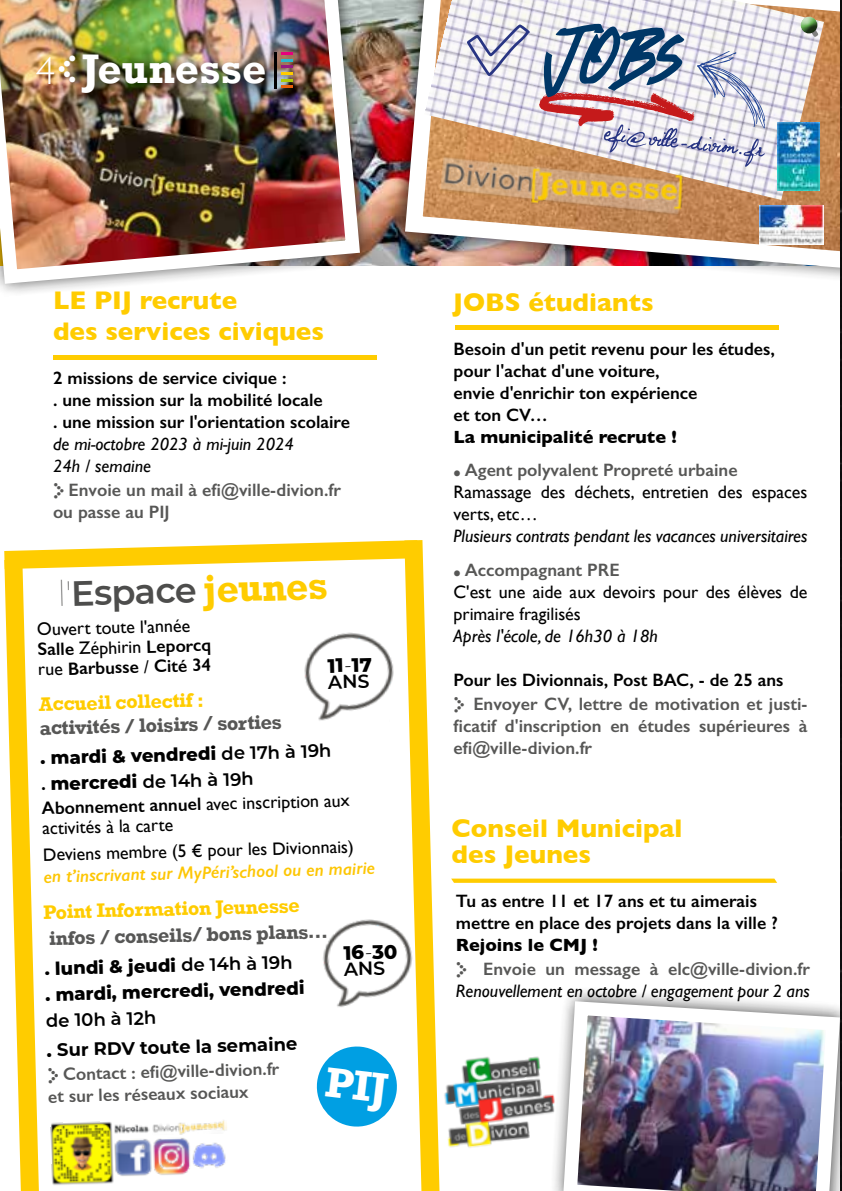
<style>
.page{position:relative;width:842px;height:1191px;background:#fff}
.page>*{position:absolute;margin:0;border:0;box-sizing:border-box;transform-origin:0 0}
.t1{font:700 42.4px "Rockwell";color:#fff}
.t2{font:300 39.2px "Gill Sans";color:#fff}
.t3{font:600 35.2px "Montserrat";color:#4d4d4c}
.t4{font:700 26px/26px "Gill Sans";color:#fc0}
.t5{font:700 20px "Rockwell";color:#575756}
.t6{font:700 20px "Rockwell";color:#fc0}
.t7{font:800 19.6px "Montserrat";color:#000}
.t8{font:600 18px/24px "Gill Sans";color:#575756}
.t9{font:600 18px/22px "Gill Sans";color:#000}
.t10{font:18px/22px "Gill Sans";color:#000}
.t11{font:italic 18px/33.4px "Gill Sans";color:#000}
.t12{font:800 18px/26.4px "Montserrat";color:#000}
.t13{font:italic 600 18px "Gill Sans";color:#fdc604}
.t14{font:700 18px/30.4px "Montserrat";color:#000}
.s1{font-family:"Simple Direction Arrows";font-weight:400;font-size:26px}
.s2{font-weight:100}
.s3{font-family:"Rockwell";font-weight:700;font-size:39.4px;color:#fc0}
.s4{font-weight:600}
.s5{font-weight:300}
.s6{font-weight:800}
.s7{font-weight:700;color:#000}
.s8{font-weight:800;font-style:normal;color:#575756}
.s9{font-weight:600;font-style:normal;color:#575756}
.s10{color:#000}
</style>
<div class="page">
<img style="left:6px;top:0;width:372px;height:293px">
<img style="left:0;top:0;width:367px;height:291px">
<div style="left:76px;top:47px;width:203px;height:61px;background:#000;opacity:.75"></div>
<hr style="left:274px;top:52px;width:3px;height:36px;background:#000">
<svg style="left:281px;top:52px;width:11px;height:36px"></svg>
<div style="left:455px;top:325px;width:323px;height:5px;background:#fc0"></div>
<svg style="left:451px;top:878px;width:326px;height:5px;background:#ffd327"></svg>
<img style="left:388px;top:0;width:8px;height:266px">
<img style="left:396px;top:0;width:432px;height:277px">
<img style="left:760px;top:206px;width:63px;height:38px">
<img style="left:424px;top:0;width:400px;height:200px">
<svg style="left:801px;top:34px;width:20px;height:5px"></svg>
<div style="left:799px;top:14px;width:22px;height:15px;background:#fff;opacity:.75"></div>
<div style="left:799px;top:17px;width:22px;height:17px;background:#000;opacity:.75"></div>
<img style="left:430px;top:146px;width:265px;height:79px">
<svg style="left:539px;top:24px;width:243px;height:143px"></svg>
<svg style="left:467px;top:24px;width:63px;height:52px"></svg>
<img style="left:777px;top:122px;width:43px;height:69px">
<hr style="left:54px;top:355px;width:323px;height:4px;background:#fc0">
<img style="left:840px;top:305px;width:2px;height:679px">
<img style="left:828px;top:0;width:14px;height:305px">
<img style="left:444px;top:1056px;width:102px;height:92px">
<svg style="left:546px;top:984px;width:296px;height:207px"></svg>
<img style="left:556px;top:994px;width:286px;height:197px">
<svg style="left:59px;top:56px;width:16px;height:26px"></svg>
<svg style="left:4px;top:540px;width:435px;height:651px"></svg>
<h2 class="t2" style="left:36px;top:40px;width:21px">4</h2>
<h1 class="t1" style="left:82px;top:43px;width:186px">Jeunesse</h1>
<h3 class="t4" style="left:53px;top:284px;width:272px;line-height:31.2px">LE PIJ recrute<br>des services civiques</h3>
<p class="t9" style="left:53px;top:367px;width:299px">2 missions de service civique :<br>. une mission sur la mobilité locale<br>. une mission sur l'orientation scolaire</p>
<p class="t11" style="left:53px;top:433px;width:242px;line-height:22px">de mi-octobre 2023 à mi-juin 2024<br>24h / semaine</p>
<p class="t8" style="left:53px;top:479px;width:289px;line-height:22px"><span class="s1">y</span> Envoie un mail à efi@ville-divion.fr ou passe au PIJ</p>
<h3 class="t3" style="left:56px;top:569px;width:272px;rotate:-2deg"><span class="s2">l'</span>Espace <span class="s3">jeunes</span></h3>
<p class="t10" style="left:36px;top:620px;width:175px;line-height:20px;rotate:-2deg">Ouvert toute l'année<br><span class="s4">Salle</span> Zéphirin <span class="s4">Leporcq </span>rue <span class="s4">Barbusse</span> / <span class="s4">Cité 34</span></p>
<p class="t6" style="left:39px;top:692px;width:167px;rotate:-2deg">Accueil collectif :</p>
<p class="t5" style="left:39px;top:717px;width:244px;rotate:-2deg">activités / loisirs / sorties</p>
<p class="t12" style="left:40px;top:744px;width:293px;rotate:-2deg">. mardi &amp; vendredi <span class="s4">de 17h à 19h .</span> mercredi <span class="s4">de 14h à 19h</span></p>
<p class="t10" style="left:41px;top:800px;width:310px;line-height:18.4px;rotate:-2deg"><span class="s4">Abonnement annuel</span> avec inscription aux activités à la carte</p>
<p class="t10" style="left:43px;top:845px;width:312px;rotate:-2deg">Deviens membre (5 € pour les Divionnais)</p>
<p class="t13" style="left:43px;top:867px;width:333px;rotate:-2deg">en t’inscrivant sur MyPéri’school ou en mairie</p>
<p class="t7" style="left:327px;top:651px;width:46px;rotate:-2deg">11<span class="s5">-</span>17</p>
<p class="t6" style="left:43px;top:901px;width:258px;rotate:-2deg">Point Information Jeunesse</p>
<p class="t5" style="left:48px;top:927px;width:281px;rotate:-2deg">infos / conseils/ bons plans...</p>
<p class="t12" style="left:44px;top:954px;width:261px;rotate:-2deg">. lundi &amp; jeudi <span class="s4">de 14h à 19h<br></span>. mardi, mercredi, vendredi</p>
<p class="t14" style="left:45px;top:1005px;width:252px;rotate:-2deg"><span class="s4">de 10h à 12h<br></span><span class="s6">.</span> Sur RDV toute la semaine</p>
<p class="t8" style="left:47px;top:1065px;width:234px;line-height:21.6px;rotate:-2deg"><span class="s1">y</span> Contact : efi @ville-divion.fr et sur les réseaux sociaux</p>
<p class="t7" style="left:343px;top:938px;width:55px;rotate:-2deg">16<span class="s5">-</span>30</p>
<h3 class="t4" style="left:453px;top:288px;width:202px">JOBS étudiants</h3>
<p class="t9" style="left:454px;top:338px;width:323px">Besoin d'un petit revenu pour les études, pour l'achat d'une voiture,<br>envie d'enrichir ton expérience<br>et ton CV…</p>
<p class="t8" style="left:454px;top:420px;width:286px;line-height:33.4px"><span class="s7">La municipalité recrute !<br></span><span class="s6">.</span> Agent polyvalent Propreté urbaine</p>
<p class="t10" style="left:454px;top:481px;width:355px">Ramassage des déchets, entretien des espaces verts, etc…</p>
<p class="t11" style="left:454px;top:519px;width:355px">Plusieurs contrats pendant les vacances universitaires <span class="s8">.</span> <span class="s9">Accompagnant PRE</span></p>
<p class="t10" style="left:454px;top:580px;width:355px">C'est une aide aux devoirs pour des élèves de primaire fragilisés</p>
<p class="t11" style="left:454px;top:619px;width:206px">Après l'école, de 16h30 à 18h</p>
<p class="t8" style="left:454px;top:667px;width:355px"><span class="s10">Pour les Divionnais, Post BAC, - de 25 ans<br></span><span class="s1">y</span> Envoyer CV, lettre de motivation et justi-</p>
<p class="t8" style="left:454px;top:714px;width:355px;line-height:22px">ficatif d'inscription en études supérieures à efi@ville-divion.fr</p>
<h3 class="t4" style="left:452px;top:814px;width:232px">Conseil Municipal des Jeunes</h3>
<p class="t9" style="left:456px;top:889px;width:323px">Tu as entre 11 et 17 ans et tu aimerais mettre en place des projets dans la ville ?</p>
<p class="t8" style="left:456px;top:932px;width:355px"><span class="s7">Rejoins le CMJ !<br></span><span class="s1">y</span> Envoie un message à elc@ville-divion.fr</p>
<p class="t11" style="left:456px;top:974px;width:355px">Renouvellement en octobre / engagement pour 2 ans</p>
</div>
